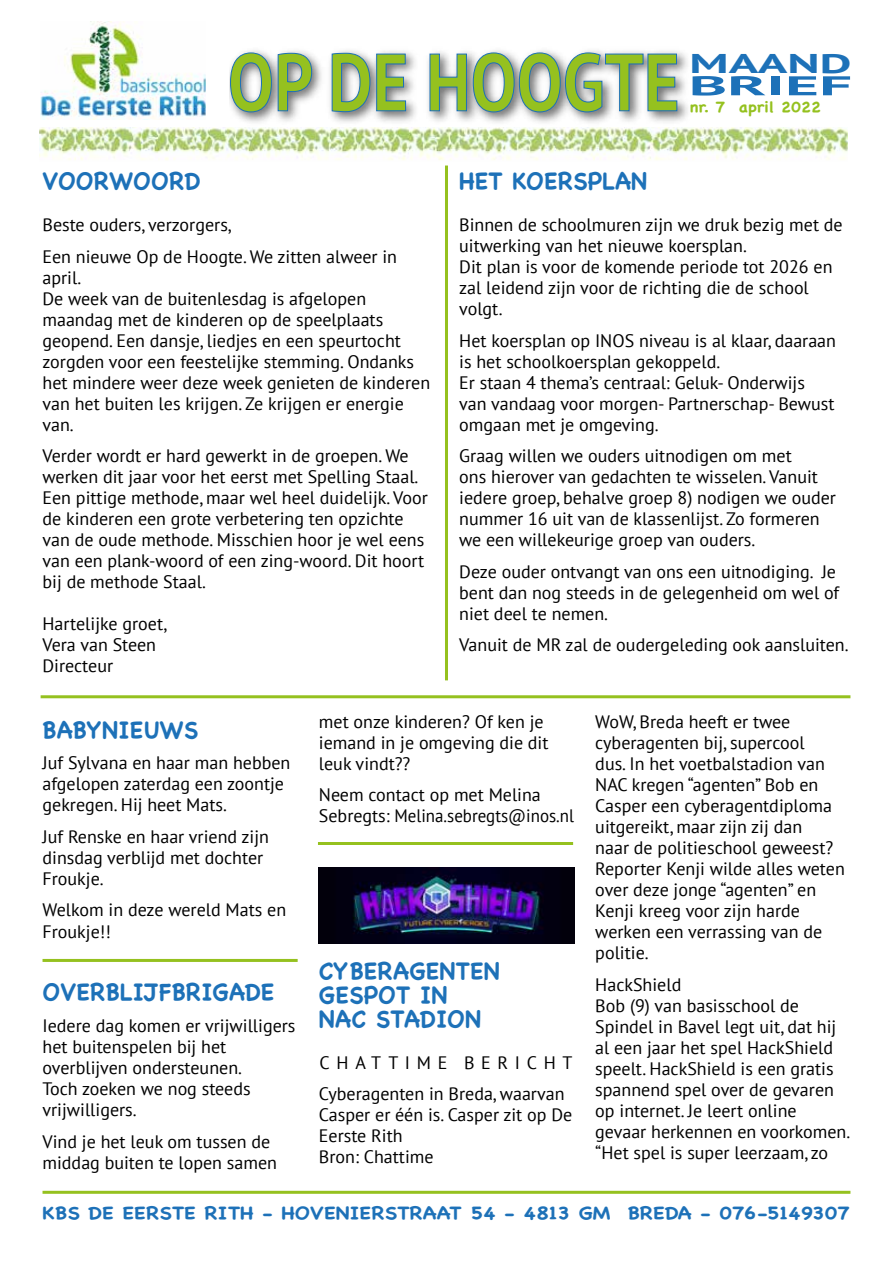
<style>
.page{position:relative;width:893px;height:1263px;background:#fff}
.page>*{position:absolute;margin:0;border:0;box-sizing:border-box;transform-origin:0 0}
.t1{font:700 81px "PT Sans";color:#95c11f;scale:.85 1}
.t2{font:700 27.15px "PT Sans";color:#1d71b8;scale:2.41 1}
.t3{font:700 27.15px "PT Sans";color:#1d71b8;scale:1.81 1}
.t4{font:700 24px/24px "Chalkboard";color:#1d71b8}
.t5{font:18px/21px "PT Sans";color:#000}
.t6{font:700 18px "Chalkboard";color:#1d71b8;scale:1.15 1}
.t7{font:700 15px "Chalkboard";color:#95c11f;scale:1.09 1}
</style>
<div class="page">
<img style="left:235px;top:50px;width:453px;height:73px">
<svg style="left:230px;top:52px;width:82px;height:61px"></svg>
<svg style="left:331px;top:53px;width:75px;height:59px"></svg>
<svg style="left:429px;top:52px;width:249px;height:61px"></svg>
<img style="left:39px;top:127px;width:808px;height:33px">
<img style="left:41px;top:22px;width:165px;height:97px">
<hr style="left:43px;top:1191px;width:807px;height:3px;background:#95c11f">
<hr style="left:41px;top:695px;width:809px;height:3px;background:#95c11f">
<hr style="left:445px;top:166px;width:3px;height:514px;background:#95c11f">
<hr style="left:43px;top:959px;width:255px;height:3px;background:#95c11f">
<hr style="left:318px;top:842px;width:255px;height:3px;background:#95c11f">
<img style="left:319px;top:867px;width:255px;height:76px">
<h1 class="t1" style="left:228px;top:28px;width:533px">OP DE HOOGTE</h1>
<h2 class="t3" style="left:690px;top:45px;width:91px">MAAND</h2>
<h2 class="t2" style="left:689px;top:68px;width:69px">BRIEF</h2>
<p class="t7" style="left:690px;top:98px;width:122px">nr. 7 april 2022</p>
<h3 class="t4" style="left:43px;top:169px;width:159px">VOORWOORD</h3>
<p class="t5" style="left:43px;top:209px;width:356px;line-height:31.5px">Beste ouders, verzorgers,<br>Een nieuwe Op de Hoogte. We zitten alweer in</p>
<p class="t5" style="left:43px;top:266px;width:389px">april.<br>De week van de buitenlesdag is afgelopen maandag met de kinderen op de speelplaats geopend. Een dansje, liedjes en een speurtocht zorgden voor een feestelijke stemming. Ondanks het mindere weer deze week genieten de kinderen van het buiten les krijgen. Ze krijgen er energie van.</p>
<p class="t5" style="left:43px;top:445px;width:387px">Verder wordt er hard gewerkt in de groepen. We werken dit jaar voor het eerst met Spelling Staal.<br>Een pittige methode, maar wel heel duidelijk. Voor de kinderen een grote verbetering ten opzichte van de oude methode. Misschien hoor je wel eens van een plank-woord of een zing-woord. Dit hoort bij de methode Staal.</p>
<p class="t5" style="left:43px;top:613px;width:126px">Hartelijke groet,<br>Vera van Steen<br>Directeur</p>
<h3 class="t4" style="left:459px;top:169px;width:190px">HET KOERSPLAN</h3>
<p class="t5" style="left:459px;top:214px;width:385px">Binnen de schoolmuren zijn we druk bezig met de uitwerking van het nieuwe koersplan.<br>Dit plan is voor de komende periode tot 2026 en zal leidend zijn voor de richting die de school volgt.</p>
<p class="t5" style="left:459px;top:329px;width:378px">Het koersplan op INOS niveau is al klaar, daaraan is het schoolkoersplan gekoppeld.<br>Er staan 4 thema’s centraal: Geluk- Onderwijs van vandaag voor morgen- Partnerschap- Bewust omgaan met je omgeving.</p>
<p class="t5" style="left:459px;top:445px;width:378px">Graag willen we ouders uitnodigen om met<br>ons hierover van gedachten te wisselen. Vanuit iedere groep, behalve groep 8) nodigen we ouder nummer 16 uit van de klassenlijst. Zo formeren we een willekeurige groep van ouders.</p>
<p class="t5" style="left:459px;top:560px;width:382px">Deze ouder ontvangt van ons een uitnodiging. Je bent dan nog steeds in de gelegenheid om wel of niet deel te nemen.</p>
<p class="t5" style="left:459px;top:634px;width:391px">Vanuit de MR zal de oudergeleding ook aansluiten.</p>
<h3 class="t4" style="left:43px;top:718px;width:158px">BABYNIEUWS</h3>
<p class="t5" style="left:43px;top:752px;width:249px">Juf Sylvana en haar man hebben afgelopen zaterdag een zoontje gekregen. Hij heet Mats.</p>
<p class="t5" style="left:43px;top:826px;width:228px">Juf Renske en haar vriend zijn dinsdag verblijd met dochter<br>Froukje.</p>
<p class="t5" style="left:43px;top:899px;width:245px">Welkom in deze wereld Mats en<br>Froukje!!</p>
<h3 class="t4" style="left:43px;top:980px;width:234px">OVERBLIJFBRIGADE</h3>
<p class="t5" style="left:43px;top:1015px;width:254px">Iedere dag komen er vrijwilligers het buitenspelen bij het overblijven ondersteunen.<br>Toch zoeken we nog steeds vrijwilligers.</p>
<p class="t5" style="left:43px;top:1130px;width:236px">Vind je het leuk om tussen de middag buiten te lopen samen</p>
<p class="t5" style="left:319px;top:711px;width:231px">met onze kinderen? Of ken je iemand in je omgeving die dit leuk vindt??</p>
<p class="t5" style="left:319px;top:784px;width:257px">Neem contact op met Melina<br>Sebregts: Melina.sebregts@inos.nl</p>
<h3 class="t4" style="left:319px;top:958px;width:183px">CYBERAGENTEN<br>GESPOT IN<br>NAC STADION</h3>
<p class="t5" style="left:319px;top:1046px;width:255px;line-height:31.5px">CHATTIME BERICHT<br>Cyberagenten in Breda, waarvan</p>
<p class="t5" style="left:319px;top:1104px;width:255px">Casper er één is. Casper zit op De<br>Eerste Rith<br>Bron: Chattime</p>
<p class="t5" style="left:595px;top:711px;width:251px">WoW, Breda heeft er twee cyberagenten bij, supercool<br>dus. In het voetbalstadion van<br>NAC kregen “agenten” Bob en<br>Casper een cyberagentdiploma uitgereikt, maar zijn zij dan<br>naar de politieschool geweest?<br>Reporter Kenji wilde alles weten over deze jonge “agenten” en<br>Kenji kreeg voor zijn harde werken een verrassing van de politie.</p>
<p class="t5" style="left:595px;top:973px;width:256px">HackShield<br>Bob (9) van basisschool de<br>Spindel in Bavel legt uit, dat hij al een jaar het spel HackShield speelt. HackShield is een gratis spannend spel over de gevaren op internet. Je leert online gevaar herkennen en voorkomen. “Het spel is super leerzaam, zo</p>
<p class="t6" style="left:43px;top:1202px;width:704px">KBS DE EERSTE RITH - HOVENIERSTRAAT 54 - 4813 GM BREDA - 076-5149307</p>
</div>
